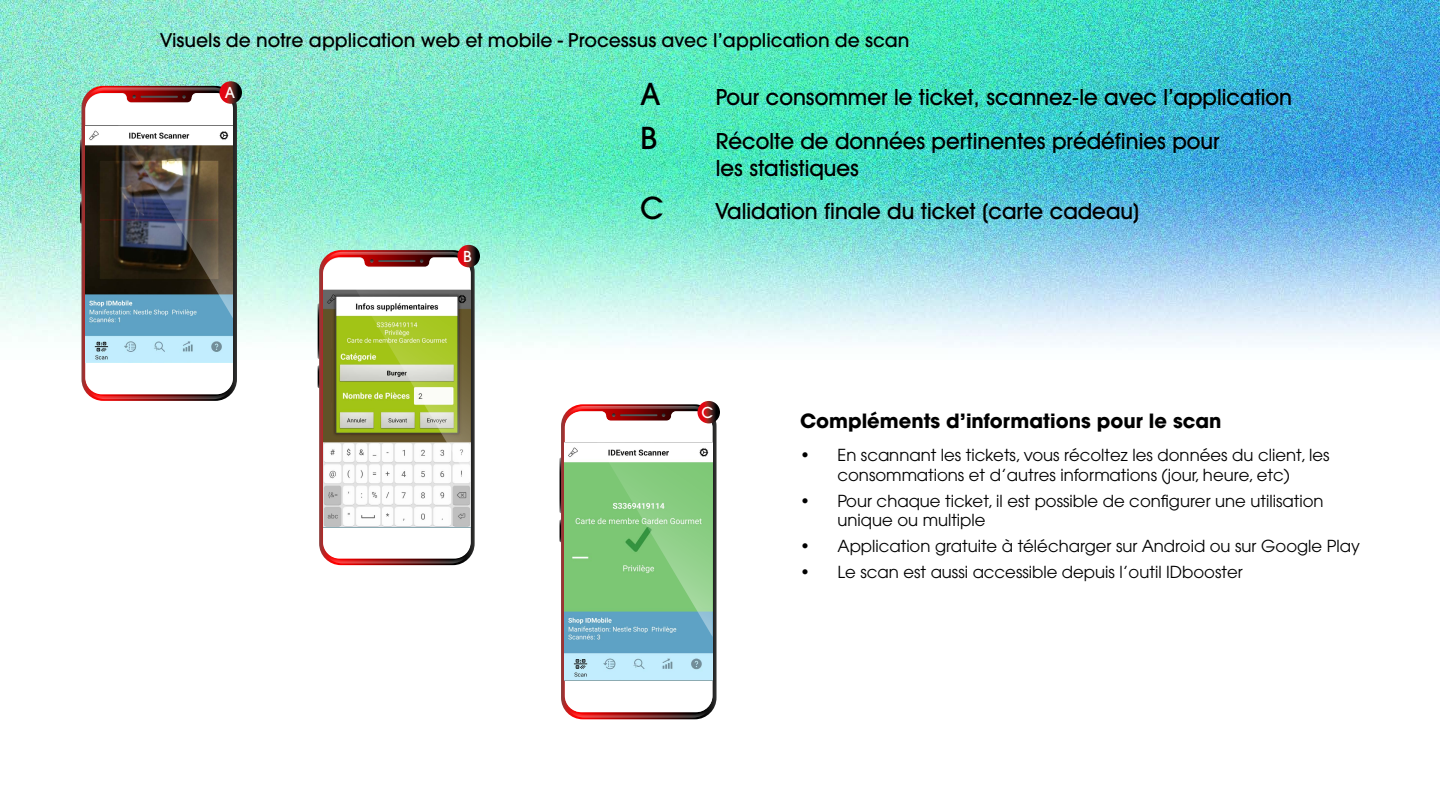
<style>
.page{position:relative;width:1440px;height:810px;background:#fff}
.page>*{position:absolute;margin:0;border:0;box-sizing:border-box;transform-origin:0 0}
.t1{font:500 30px "Avant Garde";color:#000}
.t2{font:500 22.5px/27px "Avant Garde IT Cby BT";color:#000}
.t3{font:700 19.5px "Avant Garde";color:#000}
.t4{font:500 18.75px "Avant Garde";color:#000}
.t5{font:16.5px/19.8px "Avant Garde";color:#000;text-align:center}
.t6{font:500 15px "Avant Garde";color:#fff}
</style>
<div class="page">
<img style="left:0;top:0;width:1440px;height:359px">
<svg style="left:81px;top:86px;width:156px;height:315px"></svg>
<img style="left:80px;top:88px;width:155px;height:311px">
<svg style="left:220px;top:81px;width:22px;height:23px"></svg>
<svg style="left:319px;top:250px;width:156px;height:315px"></svg>
<svg style="left:318px;top:252px;width:155px;height:311px"></svg>
<svg style="left:458px;top:245px;width:22px;height:22px"></svg>
<svg style="left:574px;top:404px;width:143px;height:315px"></svg>
<svg style="left:560px;top:406px;width:155px;height:312px"></svg>
<svg style="left:698px;top:401px;width:22px;height:22px"></svg>
<p class="t4" style="left:160px;top:29px;width:751px">Visuels de notre application web et mobile - Processus avec l’application de scan</p>
<h1 class="t1" style="left:640px;top:76px;width:22px">A</h1>
<h2 class="t2" style="left:716px;top:83px;width:578px">Pour consommer le ticket, scannez-le avec l’application</h2>
<h1 class="t1" style="left:640px;top:119px;width:19px">B</h1>
<h2 class="t2" style="left:716px;top:127px;width:506px">Récolte de données pertinentes prédéfinies pour les statistiques</h2>
<h1 class="t1" style="left:640px;top:190px;width:25px">C</h1>
<h2 class="t2" style="left:716px;top:197px;width:425px">Validation finale du ticket (carte cadeau)</h2>
<p class="t6" style="left:225px;top:84px;width:12px">A</p>
<p class="t6" style="left:463px;top:247px;width:10px">B</p>
<p class="t6" style="left:701px;top:403px;width:13px">C</p>
<p class="t3" style="left:800px;top:408px;width:423px">Compléments d’informations pour le scan</p>
<p class="t5" style="left:800px;top:445px;width:531px">• En scannant les tickets, vous récoltez les données du client, les consommations et d’autres informations (jour, heure, etc)</p>
<p class="t5" style="left:838px;top:491px;width:488px;text-align:left;text-indent:-38px">• Pour chaque ticket, il est possible de configurer une utilisation unique ou multiple</p>
<p class="t5" style="left:800px;top:536px;width:562px">• Application gratuite à télécharger sur Android ou sur Google Play</p>
<p class="t5" style="left:800px;top:562px;width:444px">• Le scan est aussi accessible depuis l’outil IDbooster</p>
</div>
